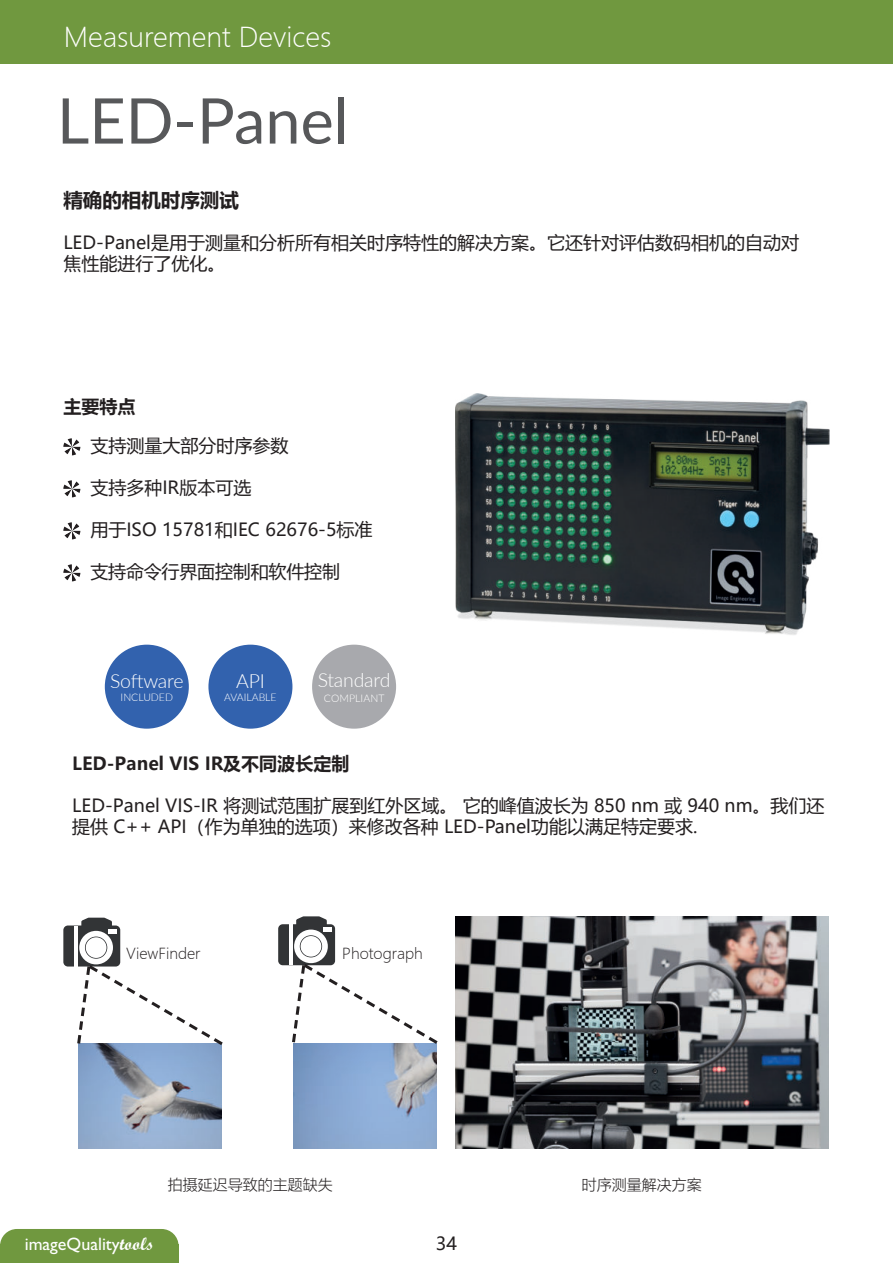
<style>
.page{position:relative;width:893px;height:1263px;background:#fff}
.page>*{position:absolute;margin:0;border:0;box-sizing:border-box;transform-origin:0 0}
.t1{font:63px "Lato";color:#57585a}
.t2{font:27px "Microsoft Ya Hei UI Light";color:#fff}
.t3{font:300 19.5px "Lato";letter-spacing:-.01em;color:#fff}
.t4{font:700 19.5px "Microsoft Ya Hei UI";color:#231f20}
.t5{font:18px/21px "Microsoft Ya Hei UI";color:#231f20}
.t6{font:700 18px "Microsoft Ya Hei UI";color:#231f20}
.t7{font:18px "Gill Sans Std";color:#fff}
.t8{font:15px "Microsoft Ya Hei UI Light";color:#231f20}
.t9{font:300 10.5px "Lato";color:#fff}
.s1{font-family:"Wrexham Script"}
</style>
<div class="page">
<svg style="left:63px;top:438px;width:17px;height:17px"></svg>
<svg style="left:63px;top:480px;width:17px;height:17px"></svg>
<svg style="left:63px;top:522px;width:17px;height:17px"></svg>
<svg style="left:63px;top:564px;width:17px;height:17px"></svg>
<img style="left:455px;top:393px;width:374px;height:242px">
<img style="left:455px;top:916px;width:373px;height:232px">
<div style="left:208px;top:645px;width:84px;height:84px;background:#3262ae;border-radius:50%"></div>
<div style="left:105px;top:645px;width:84px;height:84px;background:#3262ae;border-radius:50%"></div>
<div style="left:312px;top:645px;width:84px;height:84px;background:#a8a9ad;border-radius:50%"></div>
<svg style="left:63px;top:925px;width:57px;height:41px"></svg>
<div style="left:79px;top:931px;width:34px;height:33px;border:6px solid #fff;border-radius:50%"></div>
<div style="left:86px;top:937px;width:20px;height:21px;background:#fff;border-radius:50%"></div>
<svg style="left:80px;top:918px;width:36px;height:15px"></svg>
<hr style="left:74px;top:926px;width:3px;height:40px;background:#fff">
<img style="left:293px;top:1047px;width:143px;height:101px">
<img style="left:79px;top:1048px;width:143px;height:100px">
<svg style="left:77px;top:962px;width:146px;height:86px"></svg>
<svg style="left:278px;top:924px;width:57px;height:41px"></svg>
<div style="left:294px;top:929px;width:34px;height:34px;border:6px solid #fff;border-radius:50%"></div>
<div style="left:301px;top:936px;width:20px;height:21px;background:#fff;border-radius:50%"></div>
<svg style="left:295px;top:916px;width:36px;height:16px"></svg>
<hr style="left:289px;top:924px;width:3px;height:41px;background:#fff">
<svg style="left:290px;top:961px;width:148px;height:86px"></svg>
<div style="left:0;top:0;width:893px;height:64px;background:#70983f"></div>
<div style="left:0;top:1229px;width:179px;height:34px;background:#70983f"></div>
<h2 class="t2" style="left:64px;top:19px;width:269px">Measurement Devices</h2>
<h1 class="t1" style="left:57px;top:76px;width:293px">LED-Panel</h1>
<p class="t4" style="left:63px;top:186px;width:177px">精确的相机时序测试</p>
<p class="t5" style="left:63px;top:231px;width:737px">LED-Panel是用于测量和分析所有相关时序特性的解决方案。它还针对评估数码相机的自动对焦性能进行了优化。</p>
<p class="t6" style="left:63px;top:394px;width:73px">主要特点</p>
<p class="t5" style="left:90px;top:434px;width:200px">支持测量大部分时序参数</p>
<p class="t5" style="left:90px;top:476px;width:163px">支持多种IR版本可选</p>
<p class="t5" style="left:90px;top:518px;width:284px">用于ISO 15781和IEC 62676-5标准</p>
<p class="t5" style="left:90px;top:560px;width:251px">支持命令行界面控制和软件控制</p>
<p class="t3" style="left:110px;top:667px;width:75px">Software</p>
<p class="t9" style="left:121px;top:693px;width:54px">INCLUDED</p>
<p class="t3" style="left:236px;top:674px;width:30px">API</p>
<p class="t9" style="left:224px;top:693px;width:54px">AVAILABLE</p>
<p class="t3" style="left:318px;top:673px;width:74px">Standard</p>
<p class="t9" style="left:324px;top:694px;width:62px">COMPLIANT</p>
<p class="t6" style="left:72px;top:751px;width:279px">LED-Panel VIS IR及不同波长定制</p>
<p class="t5" style="left:72px;top:795px;width:754px">LED-Panel VIS-IR 将测试范围扩展到红外区域。 它的峰值波长为 850 nm 或 940 nm。我们还提供 C++ API（作为单独的选项）来修改各种 LED-Panel功能以满足特定要求.</p>
<p class="t8" style="left:126px;top:944px;width:76px">ViewFinder</p>
<p class="t8" style="left:342px;top:944px;width:82px">Photograph</p>
<p class="t8" style="left:168px;top:1175px;width:167px">拍摄延迟导致的主题缺失</p>
<p class="t8" style="left:582px;top:1175px;width:121px">时序测量解决方案</p>
<p class="t7" style="left:25px;top:1237px;width:131px">imageQuality<span class="s1">tools</span></p>
<p class="t5" style="left:436px;top:1232px;width:23px">34</p>
</div>
